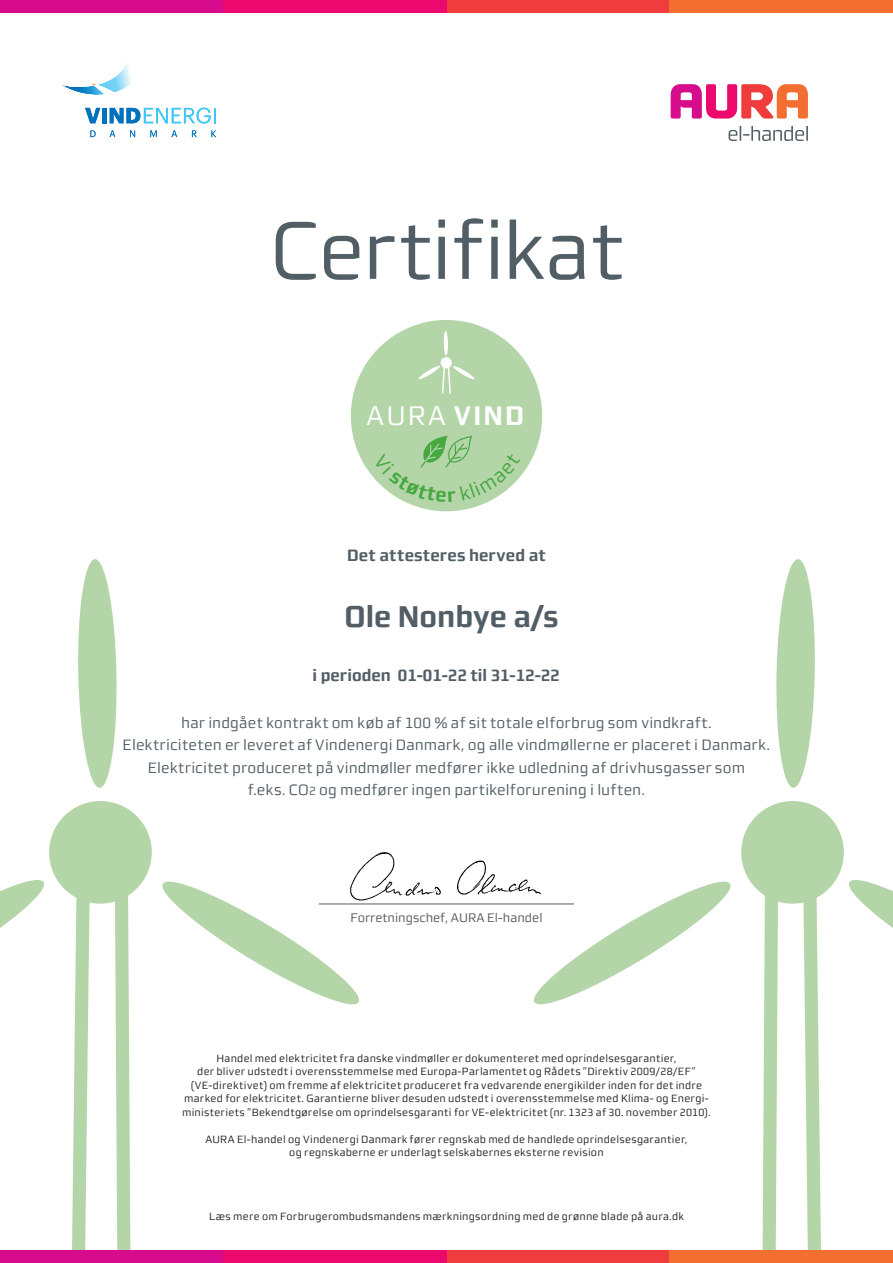
<style>
.page{position:relative;width:893px;height:1263px;background:#fff}
.page>*{position:absolute;margin:0;border:0;box-sizing:border-box;transform-origin:0 0}
.t1{font:81px "Morgan Sn Lining";letter-spacing:-.01em;color:#525e65}
.t2{font:700 30px "Morgan Sn Lining";color:#525e66}
.t3{font:27px "Morgan Sn Lining";color:#fff}
.t4{font:700 16.5px "Morgan Sn Lining";color:#525e66}
.t5{font:700 16.5px "Morgan Sn Lining";letter-spacing:.015em;color:#525e65}
.t6{font:15px/22.5px "Morgan Sn Lining";letter-spacing:.01em;color:#525e65;text-align:center}
.t7{font:12.45px "Morgan Sn Lining";color:#57585a}
.t8{font:10.5px/13.5px "Morgan Sn Lining";letter-spacing:.025em;color:#231f20;text-align:center}
.s1{font-weight:700}
.s2{color:#525e65}
.s3{font-style:inherit}
.s4{font-size:12px}
</style>
<div class="page">
<svg style="left:78px;top:559px;width:39px;height:229px"></svg>
<svg style="left:162px;top:881px;width:202px;height:124px"></svg>
<svg style="left:0;top:879px;width:131px;height:371px"></svg>
<div style="left:49px;top:801px;width:103px;height:103px;background:#b4d5a8;border-radius:50%"></div>
<svg style="left:776px;top:559px;width:39px;height:229px"></svg>
<svg style="left:529px;top:881px;width:202px;height:124px"></svg>
<svg style="left:762px;top:879px;width:131px;height:371px"></svg>
<div style="left:741px;top:801px;width:103px;height:103px;background:#b4d5a8;border-radius:50%"></div>
<div style="left:0;top:1250px;width:223px;height:13px;background:#d70c8c"></div>
<div style="left:446px;top:1250px;width:224px;height:13px;background:#ee3d3c"></div>
<div style="left:223px;top:1250px;width:223px;height:13px;background:#ec096d"></div>
<div style="left:670px;top:1250px;width:223px;height:13px;background:#f36f31"></div>
<div style="left:0;top:0;width:223px;height:13px;background:#d70c8c"></div>
<div style="left:446px;top:0;width:224px;height:13px;background:#ee3d3c"></div>
<div style="left:223px;top:0;width:223px;height:13px;background:#ec096d"></div>
<div style="left:670px;top:0;width:223px;height:13px;background:#f36f31"></div>
<img style="left:345px;top:852px;width:203px;height:51px">
<hr style="left:319px;top:904px;width:255px;height:1px;background:#525e65">
<div style="left:351px;top:320px;width:191px;height:191px;background:#b4d5a8;border-radius:50%"></div>
<svg style="left:444px;top:331px;width:4px;height:25px"></svg>
<svg style="left:418px;top:365px;width:57px;height:29px"></svg>
<div style="left:441px;top:357px;width:11px;height:11px;background:#fff;border-radius:50%"></div>
<svg style="left:671px;top:84px;width:137px;height:35px"></svg>
<svg style="left:729px;top:126px;width:79px;height:15px"></svg>
<svg style="left:85px;top:108px;width:15px;height:15px"></svg>
<div style="left:102px;top:108px;width:5px;height:15px;background:#0072bc"></div>
<svg style="left:110px;top:108px;width:106px;height:16px"></svg>
<svg style="left:62px;top:62px;width:70px;height:33px"></svg>
<svg style="left:90px;top:130px;width:6px;height:7px"></svg>
<svg style="left:110px;top:130px;width:5px;height:7px"></svg>
<svg style="left:130px;top:130px;width:5px;height:7px"></svg>
<svg style="left:150px;top:130px;width:7px;height:7px"></svg>
<svg style="left:172px;top:130px;width:5px;height:7px"></svg>
<svg style="left:192px;top:130px;width:5px;height:7px"></svg>
<svg style="left:211px;top:130px;width:5px;height:7px"></svg>
<svg style="left:373px;top:436px;width:148px;height:66px"></svg>
<h1 class="t1" style="left:270px;top:214px;width:354px">Certifikat</h1>
<h3 class="t3" style="left:366px;top:403px;width:159px">AURA <span class="s1">VIND</span></h3>
<h3 class="t5" style="left:347px;top:549px;width:200px">Det attesteres herved at</h3>
<h2 class="t2" style="left:344px;top:605px;width:216px">Ole Nonbye a/s</h2>
<h3 class="t4" style="left:313px;top:669px;width:249px"><span class="s2">i pe</span><span class="s3">riode</span><span class="s2">n</span> 01-01-22 til 31-12-22</h3>
<p class="t6" style="left:123px;top:712px;width:649px">har indgået kontrakt om køb af 100 % af sit totale elforbrug som vindkraft.<br>Elektriciteten er leveret af Vindenergi Danmark, og alle vindmøllerne er placeret i Danmark.<br>Elektricitet produceret på vindmøller medfører ikke udledning af drivhusgasser som<br>f.eks. CO<span class="s4">2</span> og medfører ingen partikelforurening i luften.</p>
<p class="t7" style="left:350px;top:910px;width:194px">Forretningschef, AURA El-handel</p>
<p class="t8" style="left:182px;top:1052px;width:530px">Handel med elektricitet fra danske vindmøller er dokumenteret med oprindelsesgarantier,<br>der bliver udstedt i overensstemmelse med Europa-Parlamentet og Rådets ”Direktiv 2009/28/EF” (VE-direktivet) om fremme af elektricitet produceret fra vedvarende energikilder inden for det indre marked for elektricitet. Garantierne bliver desuden udstedt i overensstemmelse med Klima- og Energi&shy;ministeriets ”Bekendtgørelse om oprindelsesgaranti for VE-elektricitet (nr. 1323 af 30. november 2010).</p>
<p class="t8" style="left:206px;top:1133px;width:483px">AURA El-handel og Vindenergi Danmark fører regnskab med de handlede oprindelsesgarantier, og regnskaberne er underlagt selskabernes eksterne revision</p>
<p class="t8" style="left:209px;top:1210px;width:476px">Læs mere om Forbrugerombudsmandens mærkningsordning med de grønne blade på aura.dk</p>
</div>
